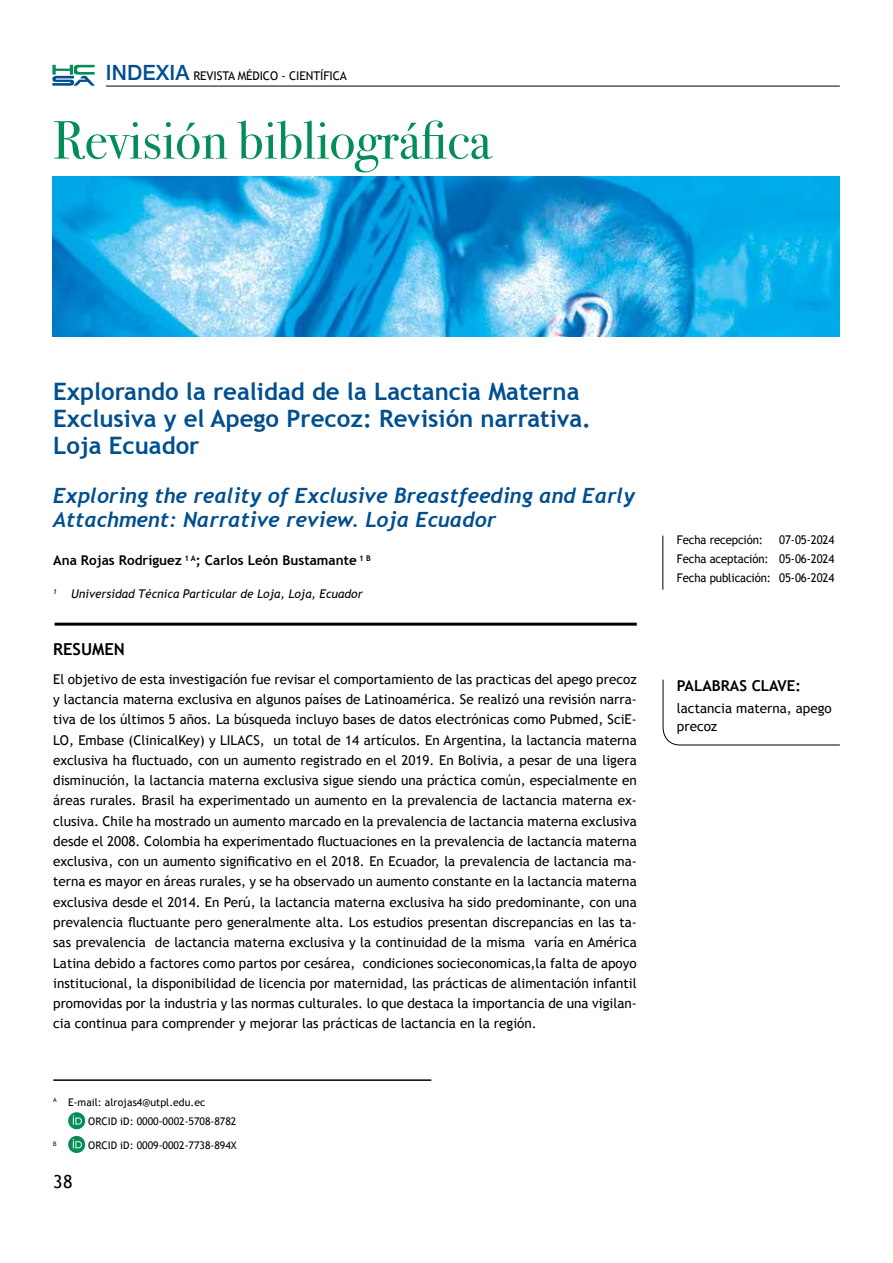
<style>
.page{position:relative;width:893px;height:1263px;background:#fff}
.page>*{position:absolute;margin:0;border:0;box-sizing:border-box;transform-origin:0 0}
.t1{font:54px "Bodoni Svty Two ITCTT";color:#058d57}
.t2{font:700 24px/27px "Trebuchet MS";color:#024f90}
.t3{font:italic 700 21px/24px "Trebuchet";color:#024f90}
.t4{font:18px "Trebuchet MS";color:#000}
.t5{font:700 16.5px "Trebuchet MS";color:#000}
.t6{font:700 15px "Trebuchet MS";color:#000}
.t7{font:13.5px/20.2px "Trebuchet MS";color:#000;text-align:justify}
.t8{font:700 13.5px "Trebuchet MS";color:#000}
.t9{font:12px/18.6px "Trebuchet MS";letter-spacing:-.01em;color:#000;text-align:justify;scale:.95 1}
.t10{font:italic 12px "Trebuchet MS";color:#000}
.t11{font:12px "Trebuchet MS";letter-spacing:-.01em;color:#000}
.t12{font:10.5px/19.5px "Trebuchet MS";color:#000}
.t13{font:6.15px "Trebuchet MS";color:#000}
.s1{font-family:"Helvetica Neue";font-weight:500;font-size:21px;color:#024f90}
</style>
<div class="page">
<hr style="left:106px;top:86px;width:734px;height:1px;background:#000">
<svg style="left:52px;top:65px;width:43px;height:21px"></svg>
<hr style="left:55px;top:623px;width:582px;height:3px;background:#000">
<svg style="left:662px;top:679px;width:178px;height:67px"></svg>
<hr style="left:53px;top:1079px;width:378px;height:2px;background:#000">
<svg style="left:68px;top:1112px;width:17px;height:17px"></svg>
<svg style="left:68px;top:1136px;width:17px;height:17px"></svg>
<hr style="left:662px;top:536px;width:1px;height:54px;background:#000">
<img style="left:52px;top:176px;width:788px;height:161px">
<p class="t11" style="left:106px;top:69px;width:243px"><span class="s1">INDEXIA</span> REVISTA MÉDICO - CIENTÍFICA</p>
<h1 class="t1" style="left:53px;top:108px;width:439px">Revisión bibliográfica</h1>
<h2 class="t2" style="left:53px;top:378px;width:539px">Explorando la realidad de la Lactancia Materna<br>Exclusiva y el Apego Precoz: Revisión narrativa.<br>Loja Ecuador</h2>
<h3 class="t3" style="left:53px;top:484px;width:583px">Exploring the reality of Exclusive Breastfeeding and Early<br>Attachment: Narrative review. Loja Ecuador</h3>
<p class="t8" style="left:53px;top:552px;width:319px">Ana Rojas Rodríguez <sup>1</sup> <sup>A</sup>; Carlos León Bustamante <sup>1</sup> <sup>B</sup></p>
<p class="t10" style="left:53px;top:587px;width:311px"><sup>1</sup> Universidad Técnica Particular de Loja, Loja, Ecuador</p>
<p class="t5" style="left:53px;top:640px;width:73px">RESUMEN</p>
<p class="t7" style="left:53px;top:669px;width:585px">El objetivo de esta investigación fue revisar el comportamiento de las practicas del apego precoz y lactancia materna exclusiva en algunos países de Latinoamérica. Se realizó una revisión narra&shy;tiva de los últimos 5 años. La búsqueda incluyo bases de datos electrónicas como Pubmed, SciE-LO, Embase (ClinicalKey) y LILACS, un total de 14 artículos. En Argentina, la lactancia materna exclusiva ha fluctuado, con un aumento registrado en el 2019. En Bolivia, a pesar de una ligera disminución, la lactancia materna exclusiva sigue siendo una práctica común, especialmente en áreas rurales. Brasil ha experimentado un aumento en la prevalencia de lactancia materna ex&shy;clusiva. Chile ha mostrado un aumento marcado en la prevalencia de lactancia materna exclusiva desde el 2008. Colombia ha experimentado fluctuaciones en la prevalencia de lactancia materna exclusiva, con un aumento significativo en el 2018. En Ecuador, la prevalencia de lactancia ma&shy;terna es mayor en áreas rurales, y se ha observado un aumento constante en la lactancia materna exclusiva desde el 2014. En Perú, la lactancia materna exclusiva ha sido predominante, con una prevalencia fluctuante pero generalmente alta. Los estudios presentan discrepancias en las ta&shy;sas prevalencia de lactancia materna exclusiva y la continuidad de la misma varía en América Latina debido a factores como partos por cesárea, condiciones socieconomicas,la falta de apoyo institucional, la disponibilidad de licencia por maternidad, las prácticas de alimentación infantil promovidas por la industria y las normas culturales. lo que destaca la importancia de una vigilan&shy;cia continua para comprender y mejorar las prácticas de lactancia en la región.</p>
<p class="t12" style="left:88px;top:1092px;width:150px;text-indent:-35px"><sup>A</sup> E-mail: alrojas4@utpl.edu.ec<br>ORCID iD: 0000-0002-5708-8782</p>
<p class="t13" style="left:53px;top:1140px;width:5px">B</p>
<p class="t12" style="left:88px;top:1135px;width:150px">ORCID iD: 0009-0002-7738-894X</p>
<h3 class="t4" style="left:53px;top:1171px;width:21px">38</h3>
<p class="t9" style="left:677px;top:531px;width:92px">Fecha recepción:</p>
<p class="t9" style="left:677px;top:531px;width:167px;text-indent:102px">07-05-2024<br>Fecha aceptación: 05-06-2024<br>Fecha publicación: 05-06-2024</p>
<p class="t6" style="left:677px;top:677px;width:125px">PALABRAS CLAVE:</p>
<p class="t7" style="left:677px;top:699px;width:156px;line-height:18px">lactancia materna, apego precoz</p>
</div>
